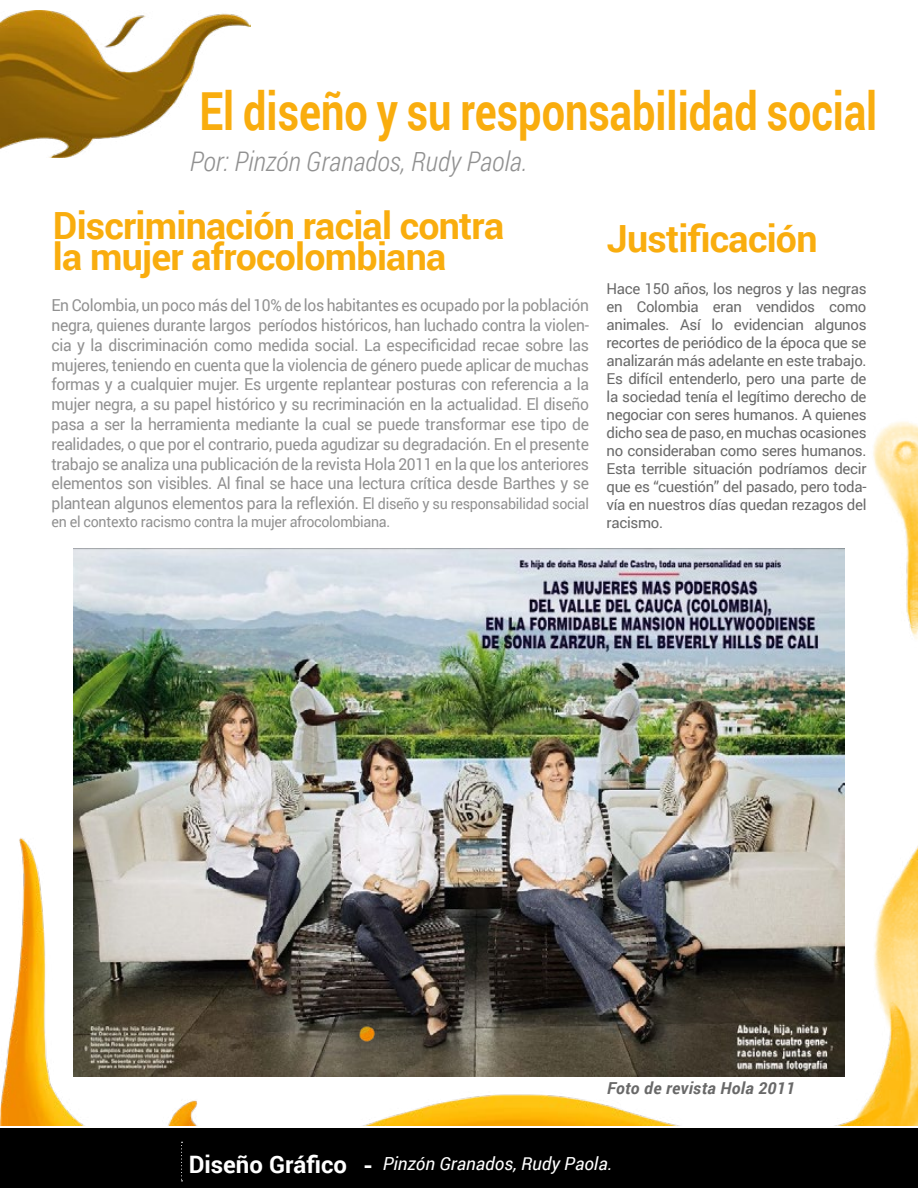
<style>
.page{position:relative;width:918px;height:1188px;background:#fff}
.page>*{position:absolute;margin:0;border:0;box-sizing:border-box;transform-origin:0 0}
.t1{font:700 52.5px "Roboto";color:#f9ad0e;scale:.79 1}
.t2{font:700 37.5px/31.5px "Roboto";letter-spacing:-.02em;color:#f9ad0e}
.t3{font:italic 300 27px "Roboto Condensed";color:#919191}
.t4{font:italic 18px "Roboto";color:#fff}
.t5{font:16.5px/19.8px "Roboto";letter-spacing:-.02em;color:#919191;text-align:justify;scale:.95 1}
.t6{font:italic 700 16.5px "Roboto";letter-spacing:.02em;color:#696969}
.t7{font:15px/18px "Roboto";letter-spacing:-.02em;color:#696969;text-align:justify}
.t8{font:15px "Roboto";letter-spacing:-.02em;color:#919191;scale:.95 1}
.s1{font-size:15px}
.s2{font-weight:700;font-style:normal;font-size:24px}
</style>
<div class="page">
<div style="left:0;top:1128px;width:918px;height:60px;background:#000"></div>
<svg style="left:181px;top:1142px;width:2px;height:39px"></svg>
<img style="left:0;top:157px;width:918px;height:969px">
<img style="left:0;top:11px;width:250px;height:146px">
<h1 class="t1" style="left:199px;top:75px;width:860px">El diseño y su responsabilidad social</h1>
<h3 class="t3" style="left:190px;top:142px;width:339px">Por: Pinzón Granados, Rudy Paola.</h3>
<h2 class="t2" style="left:53px;top:208px;width:453px">Discriminación racial contra la mujer afrocolombiana</h2>
<p class="t5" style="left:51px;top:295px;width:567px">En Colombia, un poco más del 10% de los habitantes es ocupado por la población negra, quienes durante largos períodos históricos, han luchado contra la violen&shy;cia y la discriminación como medida social. La especificidad recae sobre las mujeres, teniendo en cuenta que la violencia de género puede aplicar de muchas formas y a cualquier mujer. Es urgente replantear posturas con referencia a la mujer negra, a su papel histórico y su recriminación en la actualidad. El diseño pasa a ser la herramienta mediante la cual se puede transformar ese tipo de realidades, o que por el contrario, pueda agudizar su degradación. En el presente trabajo se analiza una publicación de la revista Hola 2011 en la que los anteriores elementos son visibles. Al final se hace una lectura crítica desde Barthes y se plantean algunos elementos para la reflexión. E<span class="s1">l diseño y su responsabilidad social</span></p>
<p class="t8" style="left:51px;top:511px;width:358px">en el contexto racismo contra la mujer afrocolombiana.</p>
<h2 class="t2" style="left:607px;top:221px;width:212px">Justificación</h2>
<p class="t7" style="left:607px;top:279px;width:262px">Hace 150 años, los negros y las negras en Colombia eran vendidos como animales. Así lo evidencian algunos recortes de periódico de la época que se analizarán más adelante en este trabajo.<br>Es difícil entenderlo, pero una parte de la sociedad tenía el legítimo derecho de negociar con seres humanos. A quienes dicho sea de paso, en muchas ocasiones no consideraban como seres humanos.<br>Esta terrible situación podríamos decir que es “cuestión” del pasado, pero toda&shy;vía en nuestros días quedan rezagos del racismo.</p>
<p class="t6" style="left:607px;top:1076px;width:190px">Foto de revista Hola 2011</p>
<p class="t4" style="left:189px;top:1151px;width:425px"><span class="s2">Diseño Gráfico -</span> Pinzón Granados, Rudy Paola.</p>
</div>
